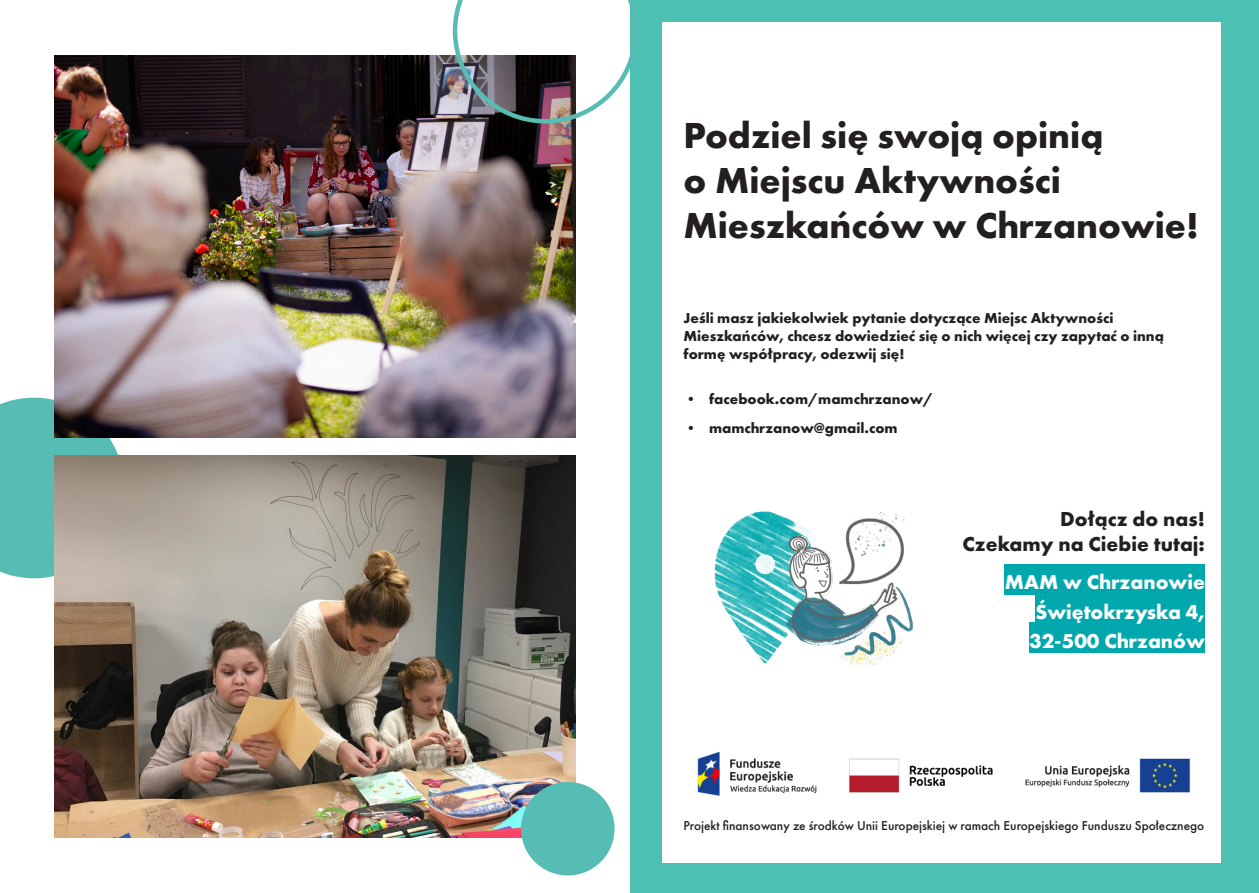
<style>
.page{position:relative;width:1259px;height:893px;background:#fff}
.page>*{position:absolute;margin:0;border:0;box-sizing:border-box;transform-origin:0 0}
.Styl_akapitowy_1{font:700 37.5px/45px "Futura PT";color:#231f20}
.podt{font:700 21px "Futura PT";color:#fff}
.Styl_akapitowy_2{font:700 21px/25.2px "Futura PT";color:#231f20;text-align:right}
.tc{font:700 15px/18px "Futura PT";color:#231f20}
.tc-2{font:500 13.35px "Futura PT";color:#231f20}
.s1{font-weight:300}
</style>
<div class="page">
<div style="left:629px;top:0;width:630px;height:893px;background:#4bc0b3"></div>
<div style="left:662px;top:23px;width:558px;height:840px;background:#fff"></div>
<div style="left:1005px;top:564px;width:200px;height:30px;background:#00a8ad"></div>
<div style="left:1035px;top:593px;width:170px;height:31px;background:#00a8ad"></div>
<div style="left:1029px;top:623px;width:176px;height:30px;background:#00a8ad"></div>
<img style="left:697px;top:751px;width:494px;height:45px">
<div style="left:0;top:398px;width:124px;height:180px;background:#57bcb3"></div>
<img style="left:54px;top:456px;width:521px;height:382px">
<img style="left:54px;top:55px;width:521px;height:382px">
<img style="left:714px;top:511px;width:199px;height:154px">
<svg style="left:453px;top:0;width:185px;height:124px"></svg>
<div style="left:521px;top:782px;width:93px;height:93px;background:#57bcb3;border-radius:50%"></div>
<p class="Styl_akapitowy_1" style="left:683px;top:112px;width:517px">Podziel się swoją opinią<br>o Miejscu Aktywności<br>Mieszkańców w Chrzanowie!</p>
<p class="tc" style="left:683px;top:309px;width:482px">Jeśli masz jakiekolwiek pytanie dotyczące Miejsc Aktywności<br>Mieszkańców, chcesz dowiedzieć się o nich więcej czy zapytać o inną formę współpracy, odezwij się!</p>
<p class="tc" style="left:683px;top:389px;width:251px"><span class="s1">•</span> facebook.com/mamchrzanow/</p>
<p class="tc" style="left:683px;top:419px;width:216px"><span class="s1">•</span> mamchrzanow@gmail.com</p>
<p class="Styl_akapitowy_2" style="left:962px;top:506px;width:244px">Dołącz do nas!<br>Czekamy na Ciebie tutaj:</p>
<p class="podt" style="left:1005px;top:569px;width:202px">MAM w Chrzanowie</p>
<p class="podt" style="left:1035px;top:598px;width:171px">Świętokrzyska 4,</p>
<p class="podt" style="left:1029px;top:627px;width:177px">32-500 Chrzanów</p>
<p class="tc-2" style="left:683px;top:817px;width:522px">Projekt finansowany ze środków Unii Europejskiej w ramach Europejskiego Funduszu Społecznego</p>
</div>
